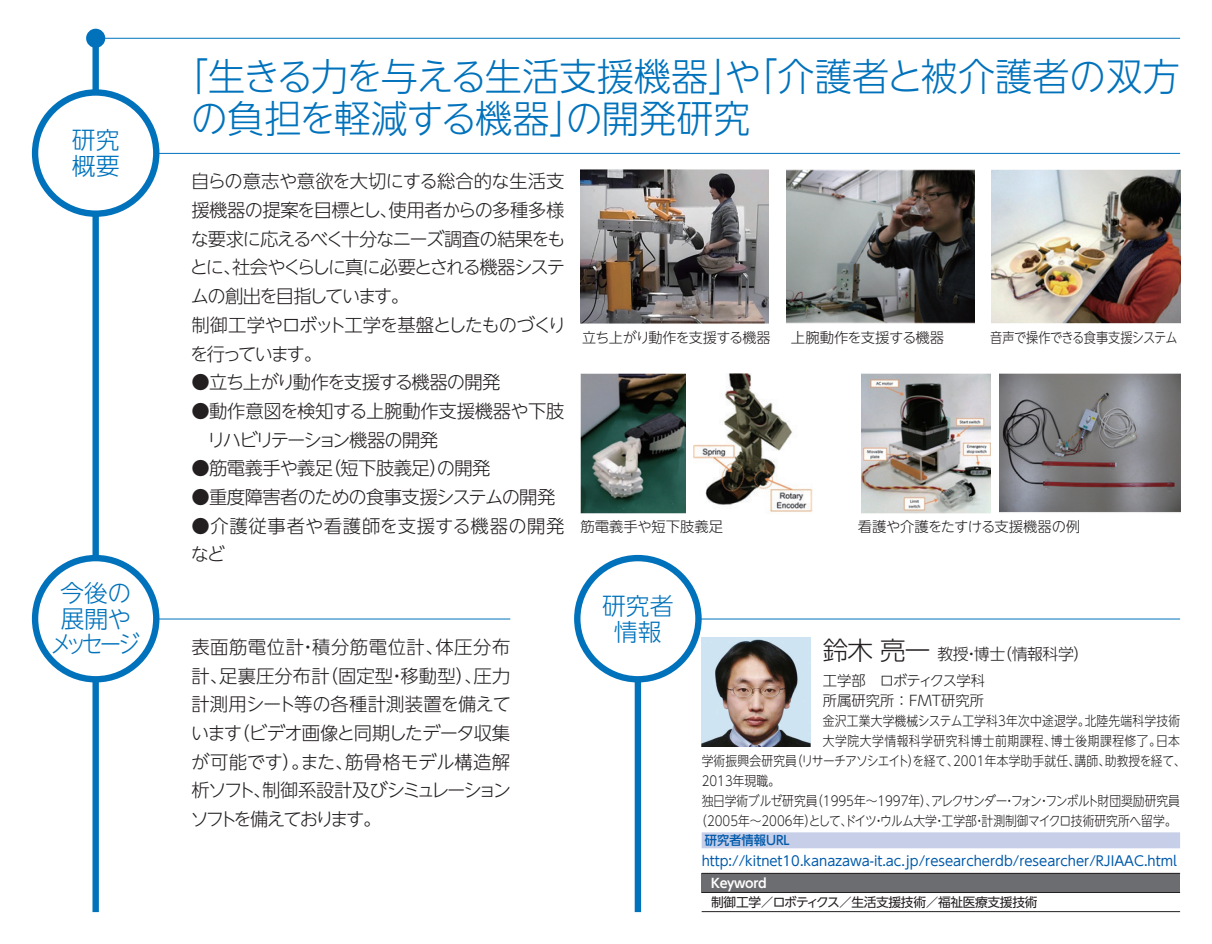
<style>
.page{position:relative;width:1212px;height:944px;background:#fff}
.page>*{position:absolute;margin:0;border:0;box-sizing:border-box;transform-origin:0 0}
.t1{font:300 38.25px/41.4px "UD Shin Go NT Pr 6 N";letter-spacing:-.015em;color:#0072bc}
.t2{font:300 25.43px "UD Shin Go NT Pr 6 N";color:#231f20}
.t3{font:300 23.85px/25.4px "UD Shin Go NT Pr 6 N";letter-spacing:-.09em;color:#0072bc;text-align:center}
.t4{font:300 23.85px/25.4px "UD Shin Go NT Pr 6 N";color:#0072bc}
.t5{font:300 18.22px/28.8px "UD Shin Go NT Pr 6 N";letter-spacing:-.045em;color:#231f20}
.t6{font:300 18.22px/28.8px "UD Shin Go NT Pr 6 N";letter-spacing:-.08em;color:#231f20}
.t7{font:300 18.22px/28.8px "UD Shin Go NT Pr 6 N";letter-spacing:-.09em;color:#231f20}
.t8{font:300 18.22px/28.8px "UD Shin Go NT Pr 6 N";letter-spacing:.025em;color:#231f20}
.t9{font:300 18.22px "UD Shin Go NT Pr 6 N";letter-spacing:-.015em;color:#231f20}
.t10{font:300 18.22px "UD Shin Go NT Pr 6 N";letter-spacing:-.075em;color:#231f20}
.t11{font:300 18.22px "UD Shin Go NT Pr 6 N";letter-spacing:-.005em;color:#231f20}
.t12{font:300 18.22px "UD Shin Go NT Pr 6 N";letter-spacing:-.105em;color:#231f20}
.t13{font:300 18.22px "UD Shin Go NT Pr 6 N";letter-spacing:.03em;color:#231f20}
.t14{font:300 18.22px/28.8px "UD Shin Go NT Pr 6 N";letter-spacing:-.145em;color:#231f20}
.t15{font:300 18.22px "UD Shin Go NT Pr 6 N";letter-spacing:.01em;color:#231f20}
.t16{font:300 15.97px "UD Shin Go NT Pr 6 N";letter-spacing:-.03em;color:#231f20}
.t17{font:300 14.4px/20.7px "UD Shin Go NT Pr 6 N";letter-spacing:-.015em;color:#231f20}
.t18{font:300 14.4px "UD Shin Go NT Pr 6 N";letter-spacing:-.035em;color:#231f20;scale:.85 1}
.t19{font:300 14.4px "UD Shin Go NT Pr 6 N";letter-spacing:-.05em;color:#231f20}
.t20{font:300 13.5px/20px "UD Shin Go NT Pr 6 N";color:#231f20;scale:.87 1}
.t21{font:13.5px "UD Shin Go NT Pr 6 N";color:#015aaa}
.t22{font:300 13.5px "UD Shin Go NT Pr 6 N";letter-spacing:.045em;color:#231f20;scale:.87 1}
.t23{font:300 13.5px "UD Shin Go NT Pr 6 N";letter-spacing:-.065em;color:#231f20;scale:.87 1}
.t24{font:12.83px "UD Shin Go NT Pr 6 N";letter-spacing:-.03em;color:#231f20}
.t25{font:500 12.83px "UD Shin Go NT Pr 6 N";color:#015aaa;scale:.96 1}
.t26{font:700 12.83px "UD Shin Go NT Pr 6 N De";letter-spacing:-.03em;color:#fff}
</style>
<div class="page">
<div style="left:92px;top:32px;width:7px;height:880px;background:#0072bc"></div>
<hr style="left:96px;top:38px;width:1084px;height:1px;background:#0072bc">
<div style="left:86px;top:29px;width:19px;height:19px;background:#0072bc;border-radius:50%"></div>
<hr style="left:96px;top:153px;width:1084px;height:1px;background:#0072bc">
<div style="left:35px;top:92px;width:121px;height:122px;background:#fff;border-radius:50%"></div>
<div style="left:32px;top:89px;width:127px;height:128px;border:6px solid #0072bc;border-radius:50%"></div>
<hr style="left:96px;top:619px;width:414px;height:1px;background:#0072bc">
<div style="left:35px;top:558px;width:121px;height:121px;background:#fff;border-radius:50%"></div>
<div style="left:32px;top:555px;width:127px;height:127px;border:6px solid #0072bc;border-radius:50%"></div>
<hr style="left:638px;top:619px;width:542px;height:1px;background:#0072bc">
<div style="left:635px;top:580px;width:6px;height:332px;background:#0072bc"></div>
<div style="left:577px;top:558px;width:121px;height:121px;background:#fff;border-radius:50%"></div>
<div style="left:574px;top:555px;width:128px;height:127px;border:6px solid #0072bc;border-radius:50%"></div>
<img style="left:580px;top:169px;width:189px;height:155px">
<img style="left:580px;top:373px;width:106px;height:140px">
<img style="left:694px;top:373px;width:119px;height:139px">
<img style="left:786px;top:169px;width:188px;height:155px">
<img style="left:992px;top:169px;width:188px;height:155px">
<img style="left:861px;top:373px;width:130px;height:140px">
<img style="left:999px;top:373px;width:181px;height:140px">
<div style="left:702px;top:832px;width:478px;height:16px;background:#c7cee8"></div>
<div style="left:702px;top:873px;width:478px;height:19px;background:#6c6d70"></div>
<hr style="left:702px;top:873px;width:478px;height:1px;background:#231f20">
<hr style="left:702px;top:892px;width:478px;height:1px;background:#231f20">
<hr style="left:702px;top:911px;width:478px;height:1px;background:#231f20">
<img style="left:702px;top:638px;width:108px;height:108px">
<h3 class="t4" style="left:72px;top:127px;width:49px">研究概要</h3>
<h3 class="t3" style="left:50px;top:580px;width:91px">今後の展開やメッセージ</h3>
<h1 class="t1" style="left:191px;top:54px;width:991px;text-indent:-20px">「生きる力を与える生活支援機器 「や」 介護者と被介護者の双方の負担を軽減する機器の開発研究</h1>
<h1 class="t1" style="left:549px;top:96px;width:39px">」</h1>
<h3 class="t5" style="left:191px;top:166px;width:375px">自らの意志や意欲を大切にする総合的な生活支援機器の提案を目標とし使用者からの多種多様</h3>
<h3 class="t6" style="left:190px;top:195px;width:377px;text-indent:190px">、<br>な要求に応えるべく十分なニーズ調査の結果をもとに社会やくらしに真に必要とされる機器システ</h3>
<h3 class="t7" style="left:190px;top:252px;width:378px;text-indent:33px">、<br>ムの創出を目指しています。<br>制御工学やロボット工学を基盤としたものづくりを行っています。</h3>
<h3 class="t10" style="left:191px;top:368px;width:311px">●立ち上がり動作を支援する機器の開発</h3>
<h3 class="t9" style="left:191px;top:396px;width:375px">●動作意図を検知する上腕動作支援機器や下肢</h3>
<h3 class="t12" style="left:207px;top:425px;width:232px">リハビリテーション機器の開発</h3>
<h3 class="t5" style="left:323px;top:453px;width:169px">（短下肢義足の開発</h3>
<p class="t19" style="left:582px;top:326px;width:190px">立ち上がり動作を支援する機器</p>
<p class="t17" style="left:791px;top:326px;width:155px">上腕動作を支援する機器</p>
<p class="t18" style="left:990px;top:326px;width:222px">音声で操作できる食事支援システム</p>
<h3 class="t5" style="left:429px;top:453px;width:20px">）</h3>
<h3 class="t5" style="left:191px;top:453px;width:143px">●筋電義手や義足</h3>
<h3 class="t5" style="left:191px;top:482px;width:365px">●重度障害者のための食事支援システムの開発</h3>
<h3 class="t8" style="left:191px;top:511px;width:375px">●介護従事者や看護師を支援する機器の開発など</h3>
<p class="t17" style="left:580px;top:516px;width:144px">筋電義手や短下肢義足</p>
<p class="t17" style="left:858px;top:516px;width:224px">看護や介護をたすける支援機器の例</p>
<h3 class="t5" style="left:435px;top:632px;width:76px">体圧分布</h3>
<h3 class="t13" style="left:191px;top:632px;width:254px">表面筋電位計積分筋電位計、</h3>
<h3 class="t5" style="left:299px;top:632px;width:20px">・</h3>
<h3 class="t5" style="left:320px;top:661px;width:164px">（固定型移動型）、</h3>
<h3 class="t5" style="left:219px;top:661px;width:112px">足裏圧分布計</h3>
<h3 class="t5" style="left:191px;top:661px;width:38px">計、</h3>
<h3 class="t11" style="left:191px;top:690px;width:321px">計測用シート等の各種計測装置を備えて</h3>
<h3 class="t5" style="left:231px;top:718px;width:280px">（ビデオ画像と同期したデータ収集</h3>
<h3 class="t5" style="left:474px;top:661px;width:38px">圧力</h3>
<h3 class="t5" style="left:388px;top:661px;width:20px">・</h3>
<h3 class="t5" style="left:191px;top:718px;width:53px">います</h3>
<h3 class="t5" style="left:191px;top:747px;width:321px">が可能です）。<br>析ソフト制御系設計及びシミュレーション</h3>
<h3 class="t15" style="left:345px;top:747px;width:167px">筋骨格モデル構造解</h3>
<h3 class="t5" style="left:301px;top:747px;width:55px">また、</h3>
<h3 class="t14" style="left:190px;top:775px;width:193px;text-indent:63px">、<br>ソフトを備えております。</h3>
<h3 class="t4" style="left:602px;top:592px;width:73px;text-align:center">研究者情報</h3>
<h2 class="t2" style="left:823px;top:630px;width:109px">鈴木亮一</h2>
<p class="t17" style="left:823px;top:669px;width:164px">工学部　ロボティクス学科所属研究所：FMT研究所</p>
<p class="t16" style="left:996px;top:641px;width:95px">（情報科学(</p>
<p class="t16" style="left:937px;top:641px;width:70px">教授博士</p>
<p class="t16" style="left:963px;top:641px;width:17px">・</p>
<p class="t20" style="left:823px;top:711px;width:308px">金沢工業大学機械システム工学科3年次中途退学。</p>
<p class="t20" style="left:1085px;top:711px;width:111px">北陸先端科学技術</p>
<p class="t22" style="left:823px;top:730px;width:270px">大学院大学情報科学研究科博士前期課程、</p>
<p class="t22" style="left:1051px;top:730px;width:128px">博士後期課程修了。</p>
<p class="t20" style="left:1156px;top:731px;width:29px">日本</p>
<p class="t20" style="left:791px;top:750px;width:334px">（リサーチアソシエイトを経て 2001年本学助手就任、</p>
<p class="t20" style="left:947px;top:750px;width:15px">、</p>
<p class="t20" style="left:908px;top:750px;width:15px">）</p>
<p class="t20" style="left:1074px;top:750px;width:43px">講師、</p>
<p class="t20" style="left:702px;top:750px;width:111px">学術振興会研究員<br>2013年現職。</p>
<p class="t20" style="left:1105px;top:750px;width:95px">助教授を経て、</p>
<p class="t20" style="left:695px;top:790px;width:555px;text-indent:6px">独日学術ブルゼ研究員<br>（2005年〜2006年としてドイツウルム大学工学部計測制御マイクロ技術研究所へ留学。</p>
<p class="t23" style="left:931px;top:790px;width:288px">アレクサンダーフォンフンボルト財団奨励研究員</p>
<p class="t20" style="left:811px;top:790px;width:147px">（1995年〜1997年）、</p>
<p class="t20" style="left:1003px;top:790px;width:15px">・</p>
<p class="t20" style="left:1038px;top:790px;width:15px">・</p>
<p class="t20" style="left:804px;top:810px;width:15px">）</p>
<p class="t20" style="left:873px;top:810px;width:15px">・</p>
<p class="t20" style="left:933px;top:810px;width:15px">・</p>
<p class="t20" style="left:973px;top:810px;width:15px">・</p>
<p class="t20" style="left:840px;top:810px;width:15px">、</p>
<p class="t25" style="left:705px;top:830px;width:90px">研究者情報URL</p>
<p class="t21" style="left:702px;top:850px;width:477px">http://kitnet10.kanazawa i t- .ac.jp/researcherdb/researcher/RJIAAC.html</p>
<p class="t26" style="left:711px;top:872px;width:57px">Keyword</p>
<p class="t24" style="left:711px;top:892px;width:328px">制御工学／ロボティクス／生活支援技術／福祉医療支援技術</p>
</div>
